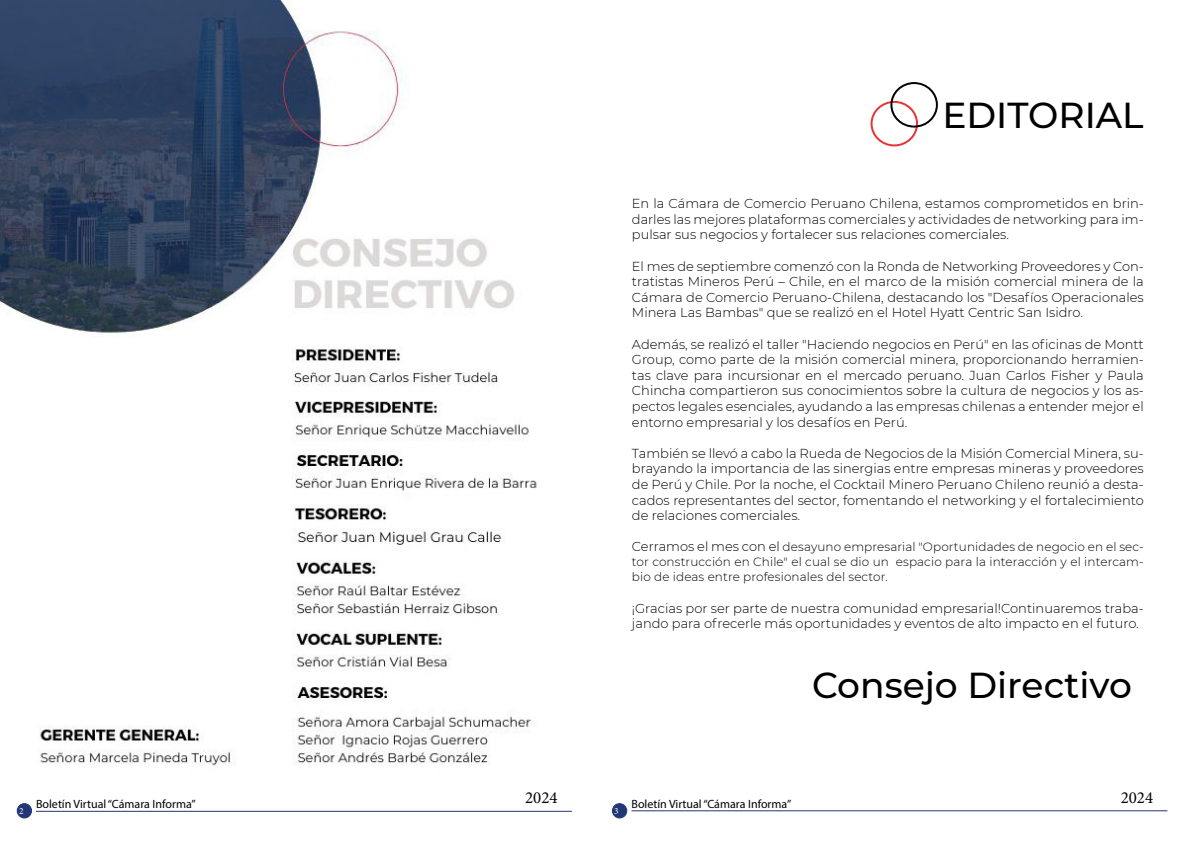
<style>
.page{position:relative;width:1191px;height:842px;background:#fff}
.page>*{position:absolute;margin:0;border:0;box-sizing:border-box;transform-origin:0 0}
.t1{font:500 36px "Montserrat";color:#000}
.t2{font:16.9px "Minion Pro";color:#000}
.t3{font:300 13px/15.6px "Montserrat";color:#000;text-align:justify}
.t4{font:300 12px/14.4px "Montserrat";letter-spacing:.01em;color:#000}
.t5{font:12px "Myriad Pro";color:#000}
.t6{font:9.4px "Minion Pro";color:#fff}
.s1{font-size:13px}
</style>
<div class="page">
<hr style="left:36px;top:811px;width:536px;height:1px;background:#233776">
<hr style="left:631px;top:810px;width:536px;height:1px;background:#233776">
<div style="left:17px;top:804px;width:15px;height:14px;background:#223875;border-radius:50%"></div>
<div style="left:17px;top:803px;width:15px;height:15px;border:1px solid #213974;border-radius:50%"></div>
<div style="left:612px;top:804px;width:15px;height:14px;background:#223875;border-radius:50%"></div>
<div style="left:612px;top:803px;width:15px;height:15px;border:1px solid #213974;border-radius:50%"></div>
<img style="left:0;top:0;width:537px;height:766px">
<div style="left:870px;top:101px;width:48px;height:45px;border:2px solid #e73434;border-radius:50%"></div>
<div style="left:890px;top:82px;width:48px;height:46px;border:2px solid #030305;border-radius:50%"></div>
<h1 class="t1" style="left:942px;top:90px;width:203px">EDITORIAL</h1>
<p class="t3" style="left:632px;top:195px;width:513px">En la Cámara de Comercio Peruano Chilena, estamos comprometidos en brin&shy;darles las mejores plataformas comerciales y actividades de networking para im&shy;pulsar sus negocios y fortalecer sus relaciones comerciales.</p>
<p class="t3" style="left:632px;top:258px;width:513px">El mes de septiembre comenzó con la Ronda de Networking Proveedores y Con&shy;tratistas Mineros Perú – Chile, en el marco de la misión comercial minera de la Cámara de Comercio Peruano-Chilena, destacando los "Desafíos Operacionales Minera Las Bambas" que se realizó en el Hotel Hyatt Centric San Isidro.</p>
<p class="t3" style="left:632px;top:336px;width:513px">Además, se realizó el taller "Haciendo negocios en Perú" en las oficinas de Montt Group, como parte de la misión comercial minera, proporcionando herramien&shy;tas clave para incursionar en el mercado peruano. Juan Carlos Fisher y Paula Chincha compartieron sus conocimientos sobre la cultura de negocios y los as&shy;pectos legales esenciales, ayudando a las empresas chilenas a entender mejor el entorno empresarial y los desafíos en Perú.</p>
<p class="t3" style="left:632px;top:445px;width:513px">También se llevó a cabo la Rueda de Negocios de la Misión Comercial Minera, su&shy;brayando la importancia de las sinergias entre empresas mineras y proveedores de Perú y Chile. Por la noche, el Cocktail Minero Peruano Chileno reunió a desta&shy;cados representantes del sector, fomentando el networking y el fortalecimiento de relaciones comerciales.</p>
<p class="t4" style="left:632px;top:540px;width:513px"><span class="s1">Cerramos el mes con el</span> desayuno empresarial "Oportunidades de negocio en el sec&shy;tor construcción en Chile" el cual se dio un espacio para la interacción y el intercam-</p>
<p class="t4" style="left:632px;top:570px;width:257px">bio de ideas entre profesionales del sector.</p>
<p class="t3" style="left:632px;top:600px;width:513px">¡Gracias por ser parte de nuestra comunidad empresarial!Continuaremos traba&shy;jando para ofrecerle más oportunidades y eventos de alto impacto en el futuro.</p>
<h1 class="t1" style="left:812px;top:660px;width:321px">Consejo Directivo</h1>
<p class="t2" style="left:525px;top:786px;width:34px">2024</p>
<p class="t2" style="left:1120px;top:786px;width:34px">2024</p>
<p class="t5" style="left:36px;top:797px;width:161px">Boletín Virtual “Cámara Informa”</p>
<p class="t5" style="left:631px;top:796px;width:161px">Boletín Virtual “Cámara Informa”</p>
<p class="t6" style="left:19px;top:805px;width:6px">2</p>
<p class="t6" style="left:614px;top:805px;width:6px">3</p>
</div>
